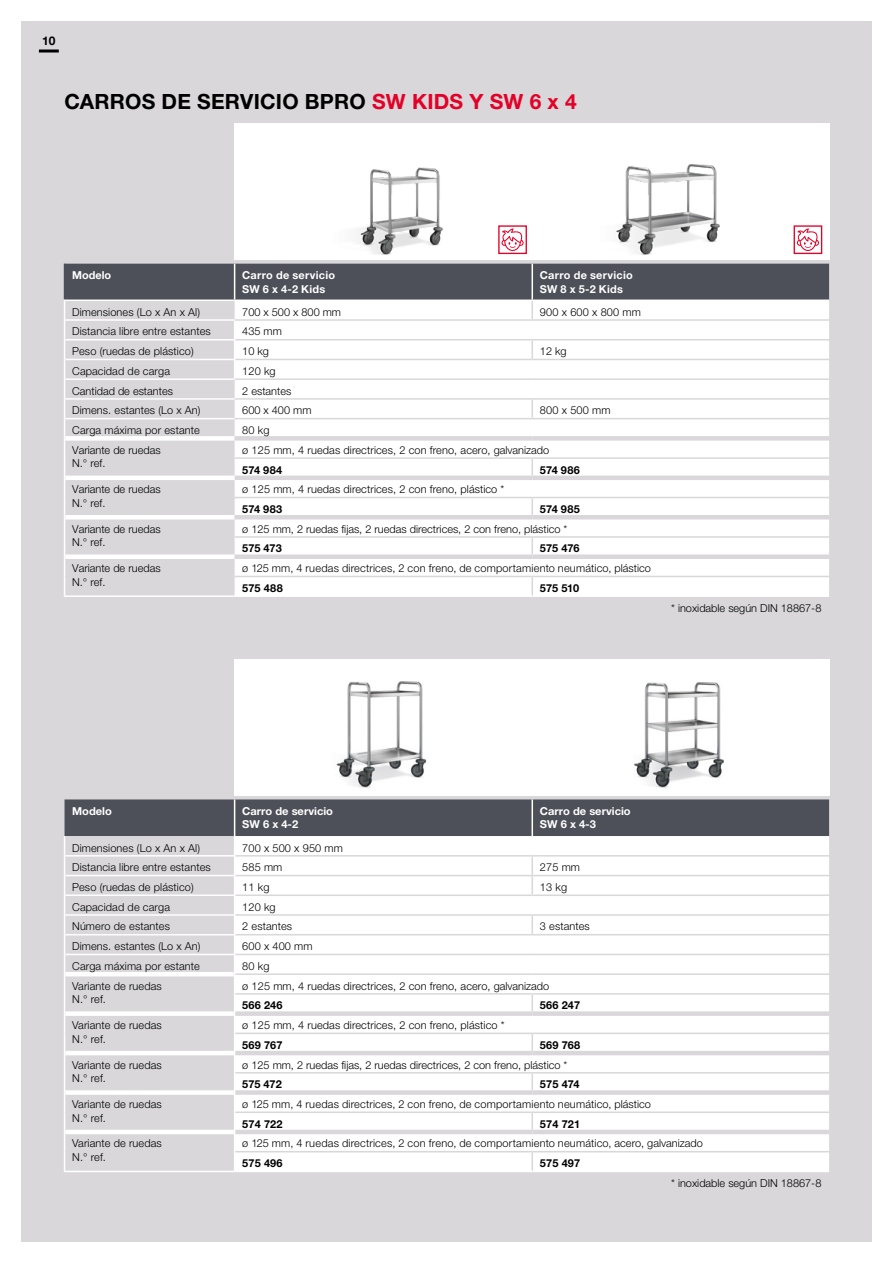
<style>
.page{position:relative;width:893px;height:1263px;background:#fff}
.page>*{position:absolute;margin:0;border:0;box-sizing:border-box;transform-origin:0 0}
.t1{font:700 21px "Helvetica Neue LTW1 G";letter-spacing:.01em;color:#000}
.t2{font:700 12px "Helvetica Neue LTW1 G";color:#000}
.t3{font:300 10.95px/13.5px "Helvetica Neue LTW1 G";letter-spacing:.01em;color:#000}
.t4{font:700 10.95px "Helvetica Neue LTW1 G";letter-spacing:.01em;color:#000}
.t5{font:700 10.95px/13.5px "Helvetica Neue LTW1 G";color:#fff}
.t6{font:700 10.95px/13.5px "Helvetica Neue LTW1 G";letter-spacing:.025em;color:#fff}
.s1{color:#e40026}
</style>
<div class="page">
<div style="left:21px;top:21px;width:851px;height:1221px;background:#d9d7da"></div>
<div style="left:234px;top:659px;width:595px;height:136px;background:#fff"></div>
<img style="left:336px;top:681px;width:91px;height:107px">
<img style="left:634px;top:682px;width:90px;height:106px">
<div style="left:234px;top:123px;width:595px;height:136px;background:#fff"></div>
<img style="left:357px;top:167px;width:86px;height:88px">
<img style="left:616px;top:164px;width:104px;height:91px">
<hr style="left:235px;top:1171px;width:297px;height:1px;background:#fff">
<hr style="left:532px;top:1171px;width:297px;height:1px;background:#fff">
<hr style="left:64px;top:1171px;width:171px;height:1px;background:#fff">
<svg style="left:64px;top:799px;width:765px;height:372px"></svg>
<hr style="left:532px;top:1072px;width:297px;height:1px;background:#d9d7da">
<hr style="left:532px;top:1111px;width:297px;height:2px;background:#d9d7da">
<hr style="left:532px;top:1151px;width:297px;height:1px;background:#d9d7da">
<hr style="left:65px;top:972px;width:169px;height:4px;background:#fff">
<div style="left:65px;top:1011px;width:169px;height:5px;background:#fff"></div>
<div style="left:235px;top:1011px;width:297px;height:5px;background:#d9d7da"></div>
<div style="left:532px;top:1011px;width:297px;height:5px;background:#d9d7da"></div>
<hr style="left:65px;top:1051px;width:169px;height:4px;background:#fff">
<hr style="left:235px;top:1051px;width:297px;height:4px;background:#d9d7da">
<hr style="left:532px;top:1051px;width:297px;height:4px;background:#d9d7da">
<div style="left:65px;top:1090px;width:169px;height:5px;background:#fff"></div>
<div style="left:235px;top:1090px;width:297px;height:5px;background:#d9d7da"></div>
<div style="left:532px;top:1090px;width:297px;height:5px;background:#d9d7da"></div>
<hr style="left:65px;top:1130px;width:169px;height:4px;background:#fff">
<hr style="left:235px;top:1130px;width:297px;height:4px;background:#d9d7da">
<hr style="left:532px;top:1130px;width:297px;height:4px;background:#d9d7da">
<hr style="left:235px;top:595px;width:297px;height:2px;background:#fff">
<hr style="left:532px;top:595px;width:297px;height:2px;background:#fff">
<hr style="left:64px;top:595px;width:171px;height:2px;background:#fff">
<svg style="left:64px;top:264px;width:765px;height:331px"></svg>
<hr style="left:39px;top:50px;width:20px;height:3px;background:#000">
<svg style="left:501px;top:228px;width:23px;height:23px"></svg>
<div style="left:498px;top:225px;width:29px;height:29px;border:1px solid #e40026"></div>
<svg style="left:797px;top:228px;width:22px;height:23px"></svg>
<div style="left:794px;top:225px;width:28px;height:29px;border:1px solid #e40026"></div>
<p class="t2" style="left:42px;top:33px;width:15px">10</p>
<h1 class="t1" style="left:64px;top:88px;width:514px">CARROS DE SERVICIO BPRO <span class="s1">SW KIDS Y SW 6 x 4</span></h1>
<p class="t5" style="left:72px;top:268px;width:41px">Modelo</p>
<p class="t6" style="left:242px;top:268px;width:95px">Carro de servicio<br>SW 6 x 4-2 Kids</p>
<p class="t6" style="left:540px;top:268px;width:95px">Carro de servicio<br>SW 8 x 5-2 Kids</p>
<p class="t3" style="left:72px;top:305px;width:129px">Dimensiones (Lo x An x Al)</p>
<p class="t3" style="left:242px;top:305px;width:100px">700 x 500 x 800 mm</p>
<p class="t3" style="left:540px;top:305px;width:103px">900 x 600 x 800 mm</p>
<p class="t3" style="left:72px;top:325px;width:140px">Distancia libre entre estantes</p>
<p class="t3" style="left:242px;top:325px;width:41px">435 mm</p>
<p class="t3" style="left:72px;top:344px;width:123px">Peso (ruedas de plástico)</p>
<p class="t3" style="left:242px;top:344px;width:28px">10 kg</p>
<p class="t3" style="left:540px;top:344px;width:28px">12 kg</p>
<p class="t3" style="left:72px;top:364px;width:99px">Capacidad de carga</p>
<p class="t3" style="left:242px;top:364px;width:35px">120 kg</p>
<p class="t3" style="left:72px;top:384px;width:102px">Cantidad de estantes</p>
<p class="t3" style="left:242px;top:384px;width:51px">2 estantes</p>
<p class="t3" style="left:72px;top:404px;width:130px">Dimens. estantes (Lo x An)</p>
<p class="t3" style="left:242px;top:404px;width:71px">600 x 400 mm</p>
<p class="t3" style="left:540px;top:404px;width:72px">800 x 500 mm</p>
<p class="t3" style="left:72px;top:423px;width:129px">Carga máxima por estante</p>
<p class="t3" style="left:242px;top:423px;width:29px">80 kg</p>
<p class="t3" style="left:72px;top:443px;width:90px">Variante de ruedas<br>N.° ref.</p>
<p class="t3" style="left:242px;top:443px;width:308px">ø 125 mm, 4 ruedas directrices, 2 con freno, acero, galvanizado</p>
<p class="t4" style="left:242px;top:463px;width:42px">574 984</p>
<p class="t4" style="left:540px;top:463px;width:42px">574 986</p>
<p class="t3" style="left:72px;top:483px;width:90px">Variante de ruedas<br>N.° ref.</p>
<p class="t3" style="left:242px;top:483px;width:263px">ø 125 mm, 4 ruedas directrices, 2 con freno, plástico *</p>
<p class="t4" style="left:242px;top:502px;width:42px">574 983</p>
<p class="t4" style="left:540px;top:502px;width:42px">574 985</p>
<p class="t3" style="left:72px;top:522px;width:90px">Variante de ruedas<br>N.° ref.</p>
<p class="t3" style="left:242px;top:522px;width:327px">ø 125 mm, 2 ruedas fijas, 2 ruedas directrices, 2 con freno, plástico *</p>
<p class="t4" style="left:242px;top:542px;width:41px">575 473</p>
<p class="t4" style="left:540px;top:542px;width:41px">575 476</p>
<p class="t3" style="left:72px;top:561px;width:90px">Variante de ruedas<br>N.° ref.</p>
<p class="t3" style="left:242px;top:561px;width:410px">ø 125 mm, 4 ruedas directrices, 2 con freno, de comportamiento neumático, plástico</p>
<p class="t4" style="left:242px;top:581px;width:42px">575 488</p>
<p class="t4" style="left:540px;top:581px;width:41px">575 510</p>
<p class="t3" style="left:671px;top:601px;width:152px">* inoxidable según DIN 18867-8</p>
<p class="t5" style="left:72px;top:804px;width:41px">Modelo</p>
<p class="t5" style="left:242px;top:804px;width:92px">Carro de servicio<br>SW 6 x 4-2</p>
<p class="t5" style="left:540px;top:804px;width:92px">Carro de servicio<br>SW 6 x 4-3</p>
<p class="t3" style="left:72px;top:841px;width:129px">Dimensiones (Lo x An x Al)</p>
<p class="t3" style="left:242px;top:841px;width:102px">700 x 500 x 950 mm</p>
<p class="t3" style="left:72px;top:861px;width:140px">Distancia libre entre estantes</p>
<p class="t3" style="left:242px;top:861px;width:42px">585 mm</p>
<p class="t3" style="left:540px;top:861px;width:42px">275 mm</p>
<p class="t3" style="left:72px;top:880px;width:123px">Peso (ruedas de plástico)</p>
<p class="t3" style="left:242px;top:880px;width:29px">11 kg</p>
<p class="t3" style="left:540px;top:880px;width:29px">13 kg</p>
<p class="t3" style="left:72px;top:900px;width:99px">Capacidad de carga</p>
<p class="t3" style="left:242px;top:900px;width:35px">120 kg</p>
<p class="t3" style="left:72px;top:920px;width:99px">Número de estantes</p>
<p class="t3" style="left:242px;top:920px;width:51px">2 estantes</p>
<p class="t3" style="left:540px;top:920px;width:51px">3 estantes</p>
<p class="t3" style="left:72px;top:939px;width:130px">Dimens. estantes (Lo x An)</p>
<p class="t3" style="left:242px;top:939px;width:72px">600 x 400 mm</p>
<p class="t3" style="left:72px;top:959px;width:129px">Carga máxima por estante</p>
<p class="t3" style="left:242px;top:959px;width:29px">80 kg</p>
<p class="t3" style="left:72px;top:979px;width:91px">Variante de ruedas<br>N.° ref.</p>
<p class="t3" style="left:242px;top:979px;width:308px">ø 125 mm, 4 ruedas directrices, 2 con freno, acero, galvanizado</p>
<p class="t4" style="left:242px;top:999px;width:42px">566 246</p>
<p class="t4" style="left:540px;top:999px;width:42px">566 247</p>
<p class="t3" style="left:72px;top:1018px;width:91px">Variante de ruedas<br>N.° ref.</p>
<p class="t3" style="left:242px;top:1018px;width:264px">ø 125 mm, 4 ruedas directrices, 2 con freno, plástico *</p>
<p class="t4" style="left:242px;top:1038px;width:42px">569 767</p>
<p class="t4" style="left:540px;top:1038px;width:42px">569 768</p>
<p class="t3" style="left:72px;top:1058px;width:91px">Variante de ruedas<br>N.° ref.</p>
<p class="t3" style="left:242px;top:1058px;width:327px">ø 125 mm, 2 ruedas fijas, 2 ruedas directrices, 2 con freno, plástico *</p>
<p class="t4" style="left:242px;top:1077px;width:41px">575 472</p>
<p class="t4" style="left:540px;top:1077px;width:41px">575 474</p>
<p class="t3" style="left:72px;top:1097px;width:91px">Variante de ruedas<br>N.° ref.</p>
<p class="t3" style="left:242px;top:1097px;width:410px">ø 125 mm, 4 ruedas directrices, 2 con freno, de comportamiento neumático, plástico</p>
<p class="t4" style="left:242px;top:1117px;width:42px">574 722</p>
<p class="t4" style="left:540px;top:1117px;width:42px">574 721</p>
<p class="t3" style="left:72px;top:1137px;width:91px">Variante de ruedas<br>N.° ref.</p>
<p class="t3" style="left:242px;top:1137px;width:462px">ø 125 mm, 4 ruedas directrices, 2 con freno, de comportamiento neumático, acero, galvanizado</p>
<p class="t4" style="left:242px;top:1156px;width:42px">575 496</p>
<p class="t4" style="left:540px;top:1156px;width:42px">575 497</p>
<p class="t3" style="left:671px;top:1176px;width:152px">* inoxidable según DIN 18867-8</p>
</div>
